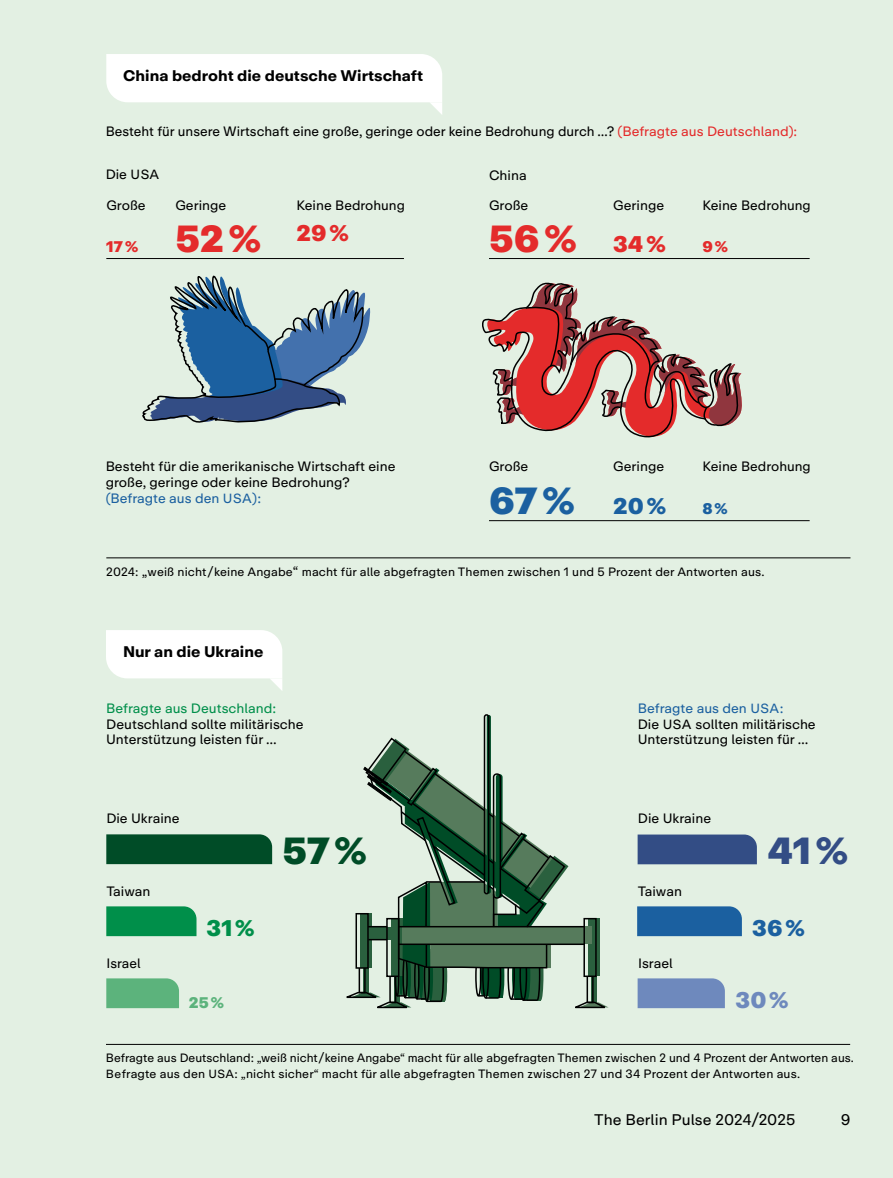
<style>
.page{position:relative;width:893px;height:1178px;background:#e3f0e3}
.page>*{position:absolute;margin:0;border:0;box-sizing:border-box;transform-origin:0 0}
.t1{font:900 37.5px "Koerber Repro";color:#e42b2b}
.t2{font:900 37.5px "Koerber Repro";color:#1b60a0}
.t3{font:900 37.5px "Koerber Repro";color:#334d85}
.t4{font:900 37.5px "Koerber Repro";color:#004c27}
.t5{font:900 22.5px "Koerber Repro";color:#e42b2b}
.t6{font:900 22.5px "Koerber Repro";color:#1b60a0}
.t7{font:900 22.5px "Koerber Repro";color:#6e89bd}
.t8{font:900 22.5px "Koerber Repro";color:#008f4a}
.t9{font:700 15.3px "Koerber Repro";color:#000}
.t10{font:15.3px "Koerber Repro";color:#000}
.t11{font:900 15.3px "Koerber Repro";color:#e42b2b}
.t12{font:900 15.3px "Koerber Repro";color:#5cb37c}
.t13{font:900 15.3px "Koerber Repro";color:#1b60a0}
.t14{font:13.5px/15.8px "Koerber Repro";color:#000}
.t15{font:13.5px "Koerber Repro";color:#008f4a}
.t16{font:12px/15.8px "Koerber Repro";letter-spacing:.005em;color:#000}
.s1{color:#e42b2b}
.s2{font-size:13.2px}
.s3{color:#1b60a0}
.s4{font-size:13.2px;color:#1b60a0}
.s5{font-size:13.5px}
.s6{font-size:11.7px}
</style>
<div class="page">
<hr style="left:106px;top:558px;width:744px;height:1px;background:#000">
<svg style="left:106px;top:54px;width:336px;height:60px"></svg>
<hr style="left:106px;top:258px;width:298px;height:1px;background:#000">
<hr style="left:489px;top:258px;width:321px;height:1px;background:#000">
<hr style="left:489px;top:520px;width:321px;height:1px;background:#000">
<svg style="left:106px;top:630px;width:176px;height:60px"></svg>
<hr style="left:106px;top:1044px;width:744px;height:1px;background:#000">
<div style="left:106px;top:978px;width:73px;height:30px;background:#5cb37c"></div>
<div style="left:106px;top:906px;width:90px;height:30px;background:#008f4a"></div>
<div style="left:106px;top:834px;width:166px;height:30px;background:#004c27"></div>
<div style="left:638px;top:834px;width:119px;height:30px;background:#334d85"></div>
<div style="left:637px;top:906px;width:105px;height:30px;background:#1b60a0"></div>
<div style="left:638px;top:978px;width:87px;height:30px;background:#6e89bd"></div>
<svg style="left:482px;top:282px;width:260px;height:156px"></svg>
<svg style="left:142px;top:275px;width:228px;height:148px"></svg>
<svg style="left:487px;top:715px;width:4px;height:179px"></svg>
<div style="left:484px;top:714px;width:5px;height:180px;border:2px solid #000;border-radius:2px"></div>
<svg style="left:346px;top:736px;width:263px;height:273px"></svg>
<hr style="left:447px;top:881px;width:38px;height:2px;background:#000">
<p class="t9" style="left:123px;top:66px;width:301px">China bedroht die deutsche Wirtschaft</p>
<p class="t14" style="left:106px;top:124px;width:693px">Besteht für unsere Wirtschaft eine große, geringe oder keine Bedrohung durch …? <span class="s1">(Befragte aus Deutschland):</span></p>
<p class="t14" style="left:106px;top:167px;width:55px">Die <span class="s2">USA</span></p>
<p class="t14" style="left:106px;top:197px;width:41px">Große</p>
<p class="t11" style="left:106px;top:236px;width:33px">17 %</p>
<p class="t14" style="left:489px;top:168px;width:39px">China</p>
<p class="t14" style="left:175px;top:197px;width:53px">Geringe</p>
<h1 class="t1" style="left:175px;top:213px;width:87px">52 %</h1>
<p class="t14" style="left:489px;top:197px;width:41px">Große</p>
<h1 class="t1" style="left:489px;top:213px;width:89px">56 %</h1>
<p class="t14" style="left:613px;top:197px;width:53px">Geringe</p>
<h2 class="t5" style="left:613px;top:229px;width:54px">34 %</h2>
<p class="t14" style="left:297px;top:197px;width:110px">Keine Bedrohung</p>
<h2 class="t5" style="left:297px;top:218px;width:54px">29 %</h2>
<p class="t14" style="left:702px;top:197px;width:110px">Keine Bedrohung</p>
<p class="t11" style="left:702px;top:236px;width:27px">9 %</p>
<p class="t14" style="left:106px;top:459px;width:291px">Besteht für die amerikanische Wirtschaft eine große, geringe oder keine Bedrohung? <span class="s3">(Befragte aus den</span> <span class="s4">USA</span><span class="s3">):</span></p>
<p class="t14" style="left:489px;top:459px;width:41px">Große</p>
<h1 class="t2" style="left:489px;top:475px;width:87px">67 %</h1>
<p class="t14" style="left:613px;top:459px;width:53px">Geringe</p>
<h2 class="t6" style="left:613px;top:491px;width:54px">20 %</h2>
<p class="t14" style="left:702px;top:459px;width:110px">Keine Bedrohung</p>
<p class="t13" style="left:702px;top:498px;width:27px">8 %</p>
<p class="t16" style="left:106px;top:564px;width:660px">2024: <span class="s5">„</span>weiß nicht / keine Angabe<span class="s5">“</span> macht für alle abgefragten Themen zwischen 1 und 5 Prozent der Antworten aus.</p>
<p class="t9" style="left:123px;top:642px;width:142px">Nur an die Ukraine</p>
<p class="t15" style="left:106px;top:699px;width:172px">Befragte aus Deutschland:</p>
<p class="t14" style="left:106px;top:716px;width:199px">Deutschland sollte militärische<br>Unterstützung leisten für …</p>
<p class="t14" style="left:638px;top:700px;width:179px"><span class="s3">Befragte aus den</span> <span class="s4">USA</span><span class="s3">:<br></span>Die <span class="s2">USA</span> sollten militärische<br>Unterstützung leisten für …</p>
<p class="t14" style="left:106px;top:811px;width:75px">Die Ukraine</p>
<p class="t14" style="left:638px;top:811px;width:75px">Die Ukraine</p>
<h1 class="t4" style="left:282px;top:825px;width:86px">57 %</h1>
<h1 class="t3" style="left:768px;top:825px;width:82px">41 %</h1>
<p class="t14" style="left:106px;top:884px;width:46px">Taiwan</p>
<p class="t14" style="left:638px;top:884px;width:46px">Taiwan</p>
<h2 class="t8" style="left:207px;top:913px;width:49px">31 %</h2>
<h2 class="t6" style="left:752px;top:913px;width:54px">36 %</h2>
<p class="t14" style="left:107px;top:955px;width:36px">Israel</p>
<p class="t14" style="left:638px;top:955px;width:36px">Israel</p>
<p class="t12" style="left:189px;top:992px;width:37px">25 %</p>
<h2 class="t7" style="left:735px;top:985px;width:55px">30 %</h2>
<p class="t16" style="left:106px;top:1050px;width:749px">Befragte aus Deutschland: „weiß nicht / keine Angabe“ macht für alle abgefragten Themen zwischen 2 und 4 Prozent der Antworten aus.<br><span class="s6">Be</span>fragte aus den <span class="s6">USA</span>: „nicht sicher“ macht für alle abgefragten Themen zwischen 27 und 34 Prozent der Antworten aus.</p>
<p class="t10" style="left:594px;top:1110px;width:203px">The Berlin Pulse 2024/2025</p>
<p class="t10" style="left:841px;top:1110px;width:11px">9</p>
</div>
